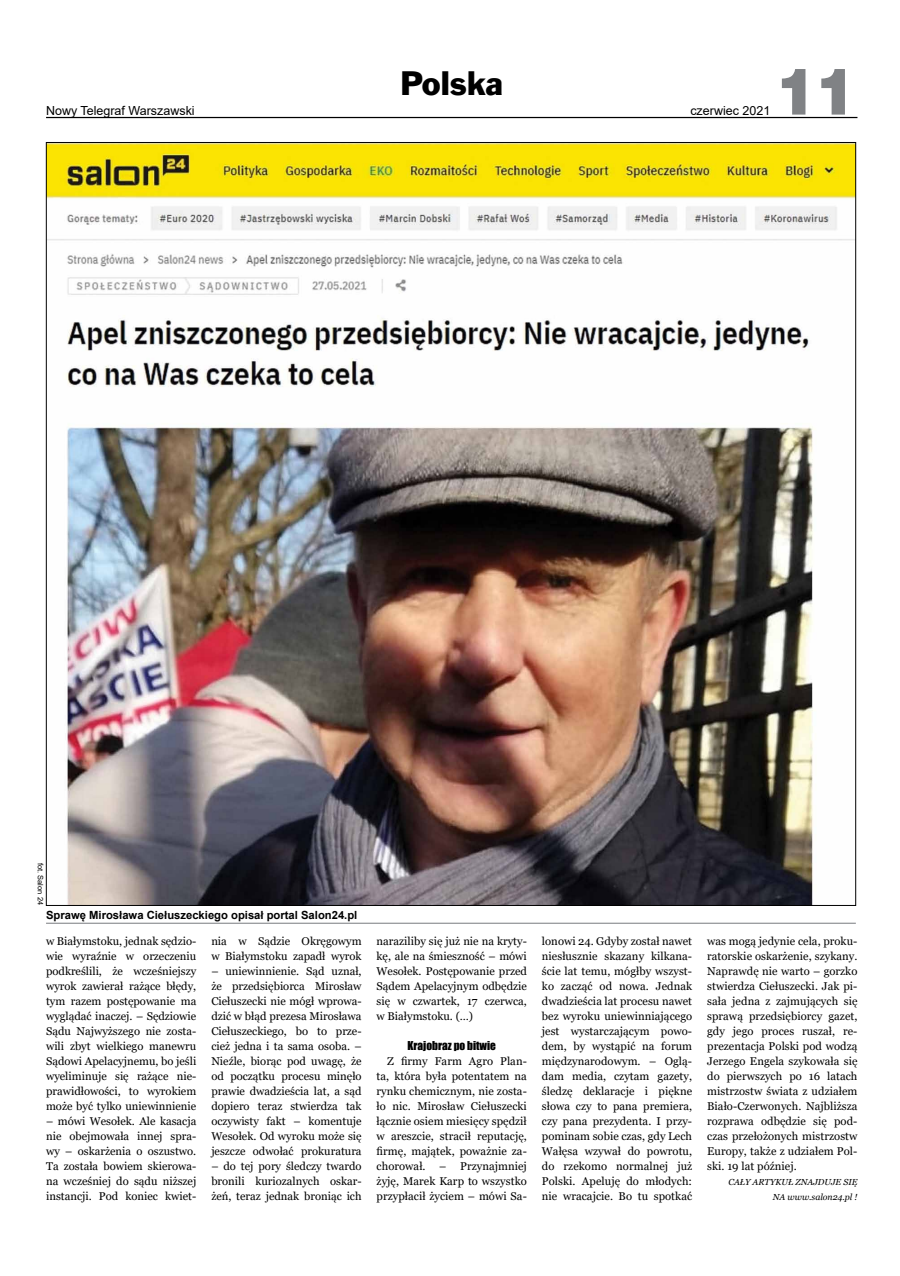
<style>
.page{position:relative;width:900px;height:1276px;background:#fff}
.page>*{position:absolute;margin:0;border:0;box-sizing:border-box;transform-origin:0 0}
.t1{font:65px "Swis 721 Blk EU";color:#808285}
.t2{font:31px "Frank Goth EU";color:#000}
.t3{font:12.5px "Arial";color:#000}
.t4{font:11.25px/15px "Georgia";color:#000;text-align:justify}
.t5{font:700 11.25px "Arial";color:#000}
.t6{font:11.25px "Impact";color:#000}
.t7{font:italic 8.75px/15px "Georgia";color:#000;text-align:right}
.t8{font:7.5px "Arial";color:#000}
</style>
<div class="page">
<hr style="left:46px;top:117px;width:811px;height:1px;background:#000">
<img style="left:48px;top:144px;width:806px;height:759px">
<hr style="left:46px;top:922px;width:810px;height:2px;background:#939598">
<p class="t3" style="left:46px;top:102px;width:150px">Nowy Telegraf Warszawski</p>
<h2 class="t2" style="left:400px;top:64px;width:104px">Polska</h2>
<p class="t3" style="left:690px;top:102px;width:81px">czerwiec 2021</p>
<h1 class="t1" style="left:775px;top:50px;width:84px">11</h1>
<p class="t8" style="left:46px;top:862px;width:44px;rotate:90deg">fot. Salon 24</p>
<p class="t5" style="left:46px;top:907px;width:313px">Sprawę Mirosława Ciełuszeckiego opisał portal Salon24.pl</p>
<p class="t4" style="left:46px;top:934px;width:152px">w Białymstoku, jednak sędzio&shy;wie wyraźnie w orzeczeniu podkreślili, że wcześniejszy wyrok zawierał rażące błędy, tym razem postępowanie ma wyglądać inaczej. – Sędziowie Sądu Najwyższego nie zosta&shy;wili zbyt wielkiego manewru Sądowi Apelacyjnemu, bo jeśli wyeliminuje się rażące nie&shy;prawidłowości, to wyrokiem może być tylko uniewinnienie</p>
<p class="t4" style="left:46px;top:1114px;width:152px">– mówi Wesołek. Ale kasacja nie obejmowała innej spra&shy;wy – oskarżenia o oszustwo.<br>Ta została bowiem skierowa&shy;na wcześniej do sądu niższej instancji. Pod koniec kwiet-</p>
<p class="t4" style="left:211px;top:934px;width:152px">nia w Sądzie Okręgowym w Białymstoku zapadł wyrok</p>
<p class="t4" style="left:211px;top:964px;width:152px">– uniewinnienie. Sąd uznał, że przedsiębiorca Mirosław Ciełuszecki nie mógł wprowa&shy;dzić w błąd prezesa Mirosława Ciełuszeckiego, bo to prze&shy;cież jedna i ta sama osoba. – Nieźle, biorąc pod uwagę, że od początku procesu minęło prawie dwadzieścia lat, a sąd dopiero teraz stwierdza tak oczywisty fakt – komentuje Wesołek. Od wyroku może się jeszcze odwołać prokuratura</p>
<p class="t4" style="left:211px;top:1159px;width:152px">– do tej pory śledczy twardo bronili kuriozalnych oskar&shy;żeń, teraz jednak broniąc ich</p>
<p class="t4" style="left:377px;top:934px;width:152px">naraziliby się już nie na kryty&shy;kę, ale na śmieszność – mówi Wesołek. Postępowanie przed Sądem Apelacyjnym odbędzie się w czwartek, 17 czerwca, w Białymstoku. (…)</p>
<p class="t6" style="left:408px;top:1037px;width:90px">Krajobraz po bitwie</p>
<p class="t4" style="left:377px;top:1054px;width:152px;text-indent:11px">Z firmy Farm Agro Plan&shy;ta, która była potentatem na rynku chemicznym, nie zosta&shy;ło nic. Mirosław Ciełuszecki łącznie osiem miesięcy spędził w areszcie, stracił reputację, firmę, majątek, poważnie za&shy;chorował. – Przynajmniej żyję, Marek Karp to wszystko przypłacił życiem – mówi Sa-</p>
<p class="t4" style="left:542px;top:934px;width:152px">lonowi 24. Gdyby został nawet niesłusznie skazany kilkana&shy;ście lat temu, mógłby wszyst&shy;ko zacząć od nowa. Jednak dwadzieścia lat procesu nawet bez wyroku uniewinniającego jest wystarczającym powo&shy;dem, by wystąpić na forum międzynarodowym. – Oglą&shy;dam media, czytam gazety, śledzę deklaracje i piękne słowa czy to pana premiera, czy pana prezydenta. I przy&shy;pominam sobie czas, gdy Lech Wałęsa wzywał do powrotu, do rzekomo normalnej już Polski. Apeluję do młodych: nie wracajcie. Bo tu spotkać</p>
<p class="t4" style="left:707px;top:934px;width:152px">was mogą jedynie cela, proku&shy;ratorskie oskarżenie, szykany.<br>Naprawdę nie warto – gorzko stwierdza Ciełuszecki. Jak pi&shy;sała jedna z zajmujących się sprawą przedsiębiorcy gazet, gdy jego proces ruszał, re&shy;prezentacja Polski pod wodzą Jerzego Engela szykowała się do pierwszych po 16 latach mistrzostw świata z udziałem Biało-Czerwonych. Najbliższa rozprawa odbędzie się pod&shy;czas przełożonych mistrzostw Europy, także z udziałem Pol&shy;ski. 19 lat później.</p>
<p class="t7" style="left:728px;top:1175px;width:131px">CAŁY ARTYKUŁ ZNAJDUJE SIĘ<br>NA www.salon24.pl !</p>
</div>
